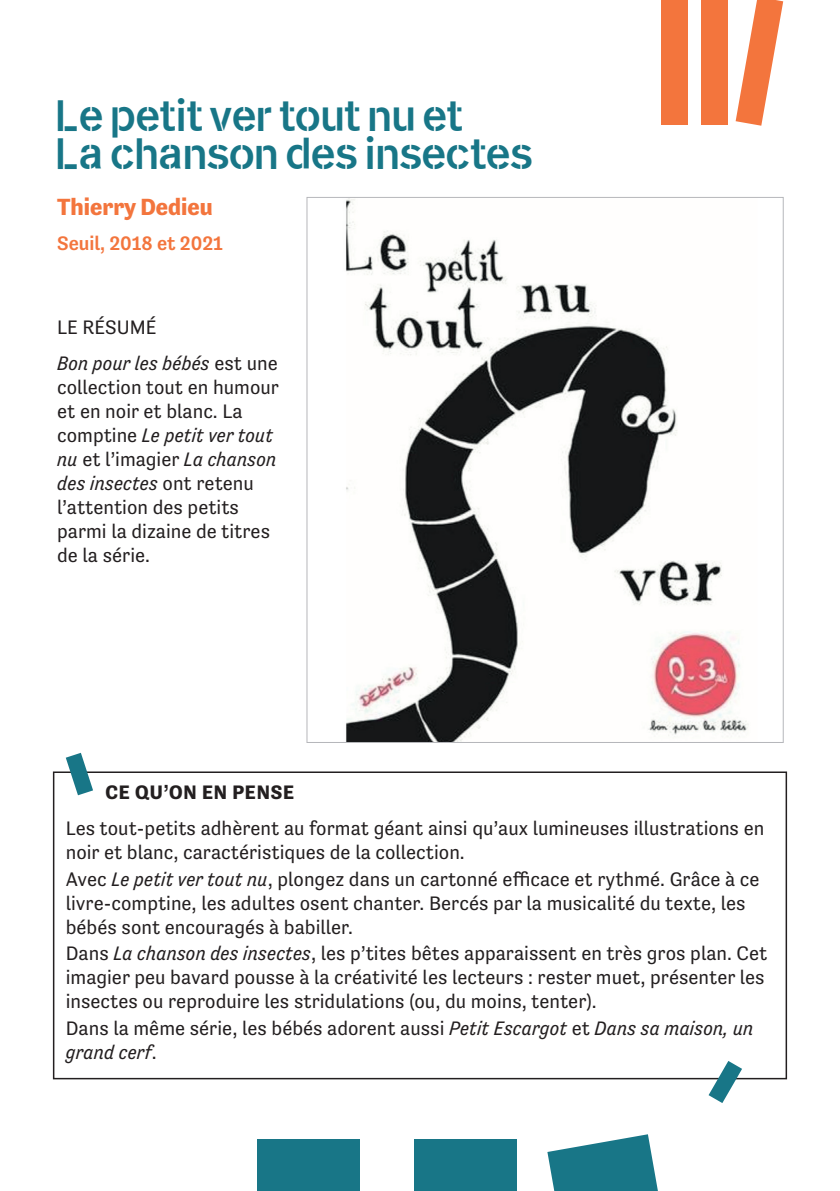
<style>
.page{position:relative;width:840px;height:1191px;background:#fff}
.page>*{position:absolute;margin:0;border:0;box-sizing:border-box;transform-origin:0 0}
.t1{font:44px/38px "Dome";color:#187687}
.t2{font:700 24px "Tenso";color:#f3753d}
.t3{font:20px/24px "Tenso";color:#231f20}
.t4{font:italic 20px/36px "Tenso";color:#231f20}
.t5{font:500 20px "Tenso";color:#f3753d}
.t6{font:700 20px "Tenso";letter-spacing:.04em;color:#231f20}
.s1{font-style:normal}
.s2{font-style:italic}
</style>
<div class="page">
<img style="left:345px;top:199px;width:404px;height:542px">
<div style="left:53px;top:771px;width:733px;height:308px;border:2px solid #231f20"></div>
<svg style="left:708px;top:1061px;width:33px;height:42px"></svg>
<svg style="left:66px;top:753px;width:27px;height:42px"></svg>
<div style="left:257px;top:1139px;width:102px;height:52px;background:#187687"></div>
<div style="left:414px;top:1139px;width:102px;height:52px;background:#187687"></div>
<svg style="left:547px;top:1134px;width:110px;height:57px"></svg>
<div style="left:661px;top:0;width:26px;height:124px;background:#f3753d"></div>
<div style="left:701px;top:0;width:26px;height:124px;background:#f3753d"></div>
<svg style="left:735px;top:0;width:47px;height:126px"></svg>
<h1 class="t1" style="left:56px;top:97px;width:478px">Le petit ver tout nu et<br>La chanson des insectes</h1>
<p class="t2" style="left:57px;top:193px;width:157px">Thierry Dedieu</p>
<p class="t5" style="left:57px;top:232px;width:167px">Seuil, 2018 et 2021</p>
<p class="t4" style="left:57px;top:309px;width:222px"><span class="s1">LE RÉSUMÉ<br></span>Bon pour les bébés <span class="s1">est une</span></p>
<p class="t3" style="left:57px;top:375px;width:223px">collection tout en humour et en noir et blanc. La comptine <span class="s2">Le petit ver tout nu</span> et l’imagier <span class="s2">La chanson des insectes</span> ont retenu l’attention des petits parmi la dizaine de titres de la série.</p>
<p class="t6" style="left:105px;top:781px;width:190px">CE QU’ON EN PENSE</p>
<p class="t3" style="left:66px;top:816px;width:699px">Les tout-petits adhèrent au format géant ainsi qu’aux lumineuses illustrations en noir et blanc, caractéristiques de la collection.</p>
<p class="t3" style="left:66px;top:867px;width:695px">Avec <span class="s2">Le petit ver tout nu</span>, plongez dans un cartonné efficace et rythmé. Grâce à ce livre-comptine, les adultes osent chanter. Bercés par la musicalité du texte, les bébés sont encouragés à babiller.</p>
<p class="t3" style="left:66px;top:941px;width:702px">Dans <span class="s2">La chanson des insectes</span>, les p’tites bêtes apparaissent en très gros plan. Cet imagier peu bavard pousse à la créativité les lecteurs : rester muet, présenter les insectes ou reproduire les stridulations (ou, du moins, tenter).</p>
<p class="t3" style="left:66px;top:1015px;width:689px">Dans la même série, les bébés adorent aussi <span class="s2">Petit Escargot</span> et <span class="s2">Dans sa maison, un grand cerf</span>.</p>
</div>
